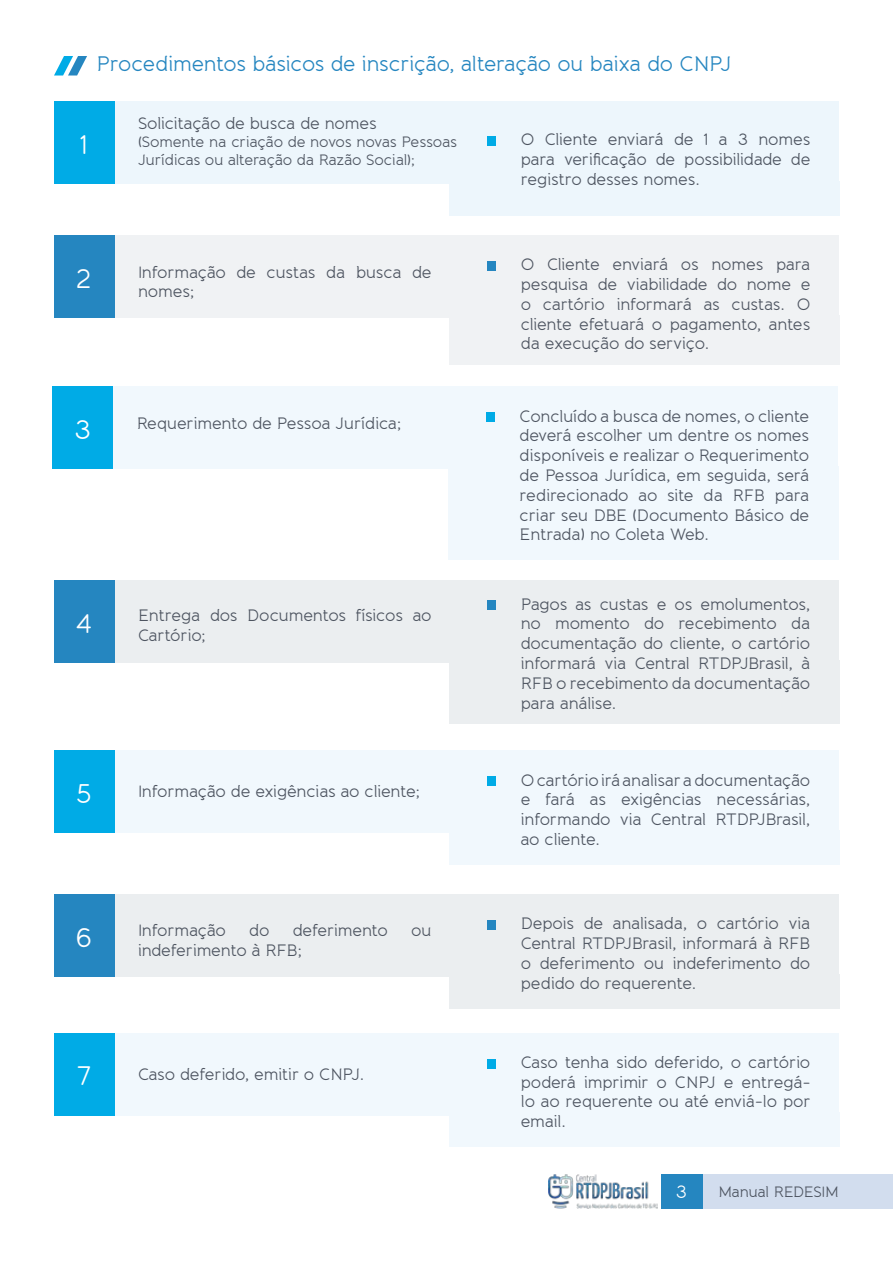
<style>
.page{position:relative;width:893px;height:1263px;background:#fff}
.page>*{position:absolute;margin:0;border:0;box-sizing:border-box;transform-origin:0 0}
.t1{font:27px "Banda";color:#fff}
.t2{font:21px "Banda";letter-spacing:-.01em;color:#2586c0}
.t3{font:18px "Banda";color:#fff}
.t4{font:16.5px/19.8px "Banda";letter-spacing:-.01em;color:#4d5460;text-align:justify}
.t5{font:15px/18px "Banda";letter-spacing:-.015em;color:#4d5460}
</style>
<div class="page">
<div style="left:703px;top:1175px;width:190px;height:34px;background:#d2ddee"></div>
<div style="left:661px;top:1175px;width:42px;height:34px;background:#2586c0"></div>
<img style="left:548px;top:1175px;width:110px;height:34px">
<svg style="left:54px;top:56px;width:33px;height:20px"></svg>
<div style="left:114px;top:101px;width:725px;height:83px;background:#edf6fc"></div>
<div style="left:449px;top:181px;width:391px;height:34px;background:#edf6fc"></div>
<div style="left:54px;top:101px;width:60px;height:83px;background:#00abe6"></div>
<div style="left:487px;top:137px;width:8px;height:9px;background:#00abe6"></div>
<div style="left:114px;top:235px;width:725px;height:83px;background:#f0f2f4"></div>
<div style="left:449px;top:315px;width:391px;height:50px;background:#f0f2f4"></div>
<div style="left:54px;top:235px;width:60px;height:83px;background:#2586c0"></div>
<div style="left:487px;top:262px;width:8px;height:9px;background:#2586c0"></div>
<div style="left:114px;top:581px;width:725px;height:82px;background:#ebeef0"></div>
<div style="left:449px;top:661px;width:391px;height:63px;background:#ebeef0"></div>
<div style="left:54px;top:581px;width:60px;height:82px;background:#2586c0"></div>
<div style="left:487px;top:601px;width:8px;height:9px;background:#2586c0"></div>
<div style="left:114px;top:751px;width:725px;height:82px;background:#f1f8fd"></div>
<div style="left:449px;top:831px;width:391px;height:34px;background:#f1f8fd"></div>
<div style="left:54px;top:751px;width:60px;height:82px;background:#00abe6"></div>
<div style="left:487px;top:777px;width:8px;height:9px;background:#00abe6"></div>
<div style="left:114px;top:894px;width:725px;height:83px;background:#ebeef0"></div>
<div style="left:449px;top:974px;width:391px;height:34px;background:#ebeef0"></div>
<div style="left:54px;top:894px;width:60px;height:83px;background:#2586c0"></div>
<div style="left:487px;top:920px;width:8px;height:9px;background:#2586c0"></div>
<div style="left:114px;top:1033px;width:725px;height:82px;background:#f1f8fd"></div>
<div style="left:449px;top:1113px;width:391px;height:34px;background:#f1f8fd"></div>
<div style="left:54px;top:1033px;width:60px;height:82px;background:#00abe6"></div>
<div style="left:487px;top:1059px;width:8px;height:9px;background:#00abe6"></div>
<div style="left:113px;top:387px;width:725px;height:82px;background:#f1f8fd"></div>
<div style="left:448px;top:467px;width:391px;height:93px;background:#f1f8fd"></div>
<div style="left:53px;top:387px;width:60px;height:82px;background:#00abe6"></div>
<div style="left:486px;top:413px;width:8px;height:9px;background:#00abe6"></div>
<p class="t2" style="left:97px;top:51px;width:636px">Procedimentos básicos de inscrição, alteração ou baixa do CNPJ</p>
<p class="t4" style="left:138px;top:113px;width:240px">Solicitação de busca de nomes</p>
<p class="t5" style="left:138px;top:132px;width:321px">(Somente na criação de novos novas Pessoas<br>Jurídicas ou alteração da Razão Social);</p>
<h1 class="t1" style="left:80px;top:128px;width:9px">1</h1>
<p class="t4" style="left:521px;top:130px;width:291px">O Cliente enviará de 1 a 3 nomes para verificação de possibilidade de registro desses nomes.</p>
<h1 class="t1" style="left:77px;top:262px;width:16px">2</h1>
<p class="t4" style="left:521px;top:255px;width:291px">O Cliente enviará os nomes para pesquisa de viabilidade do nome e o cartório informará as custas. O cliente efetuará o pagamento, antes da execução do serviço.</p>
<p class="t4" style="left:138px;top:262px;width:295px">Informação de custas da busca de nomes;</p>
<h1 class="t1" style="left:75px;top:413px;width:18px">3</h1>
<p class="t4" style="left:520px;top:406px;width:291px">Concluído a busca de nomes, o cliente deverá escolher um dentre os nomes disponíveis e realizar o Requerimento de Pessoa Jurídica, em seguida, será redirecionado ao site da RFB para criar seu DBE (Documento Básico de Entrada) no Coleta Web.</p>
<p class="t4" style="left:137px;top:413px;width:266px">Requerimento de Pessoa Jurídica;</p>
<h1 class="t1" style="left:76px;top:607px;width:18px">4</h1>
<p class="t4" style="left:138px;top:606px;width:295px">Entrega dos Documentos físicos ao</p>
<p class="t4" style="left:138px;top:626px;width:69px">Cartório;</p>
<p class="t4" style="left:521px;top:594px;width:291px">Pagos as custas e os emolumentos, no momento do recebimento da documentação do cliente, o cartório informará via Central RTDPJBrasil, à RFB o recebimento da documentação para análise.</p>
<h1 class="t1" style="left:76px;top:777px;width:17px">5</h1>
<p class="t4" style="left:138px;top:782px;width:284px">Informação de exigências ao cliente;</p>
<p class="t4" style="left:521px;top:770px;width:291px">O cartório irá analisar a documentação e fará as exigências necessárias, informando via Central RTDPJBrasil, ao cliente.</p>
<h1 class="t1" style="left:76px;top:921px;width:18px">6</h1>
<p class="t4" style="left:521px;top:913px;width:291px">Depois de analisada, o cartório via Central RTDPJBrasil, informará à RFB o deferimento ou indeferimento do pedido do requerente.</p>
<p class="t4" style="left:138px;top:921px;width:89px">Informação</p>
<p class="t4" style="left:249px;top:921px;width:22px">do</p>
<p class="t4" style="left:293px;top:921px;width:97px">deferimento</p>
<p class="t4" style="left:411px;top:921px;width:22px">ou</p>
<p class="t4" style="left:138px;top:941px;width:166px">indeferimento à RFB;</p>
<h1 class="t1" style="left:77px;top:1059px;width:16px">7</h1>
<p class="t4" style="left:138px;top:1064px;width:228px">Caso deferido, emitir o CNPJ.</p>
<p class="t4" style="left:521px;top:1052px;width:291px">Caso tenha sido deferido, o cartório poderá imprimir o CNPJ e entregá&shy;lo ao requerente ou até enviá-lo por email.</p>
<p class="t3" style="left:676px;top:1181px;width:12px">3</p>
<p class="t5" style="left:718px;top:1183px;width:122px">Manual REDESIM</p>
</div>
